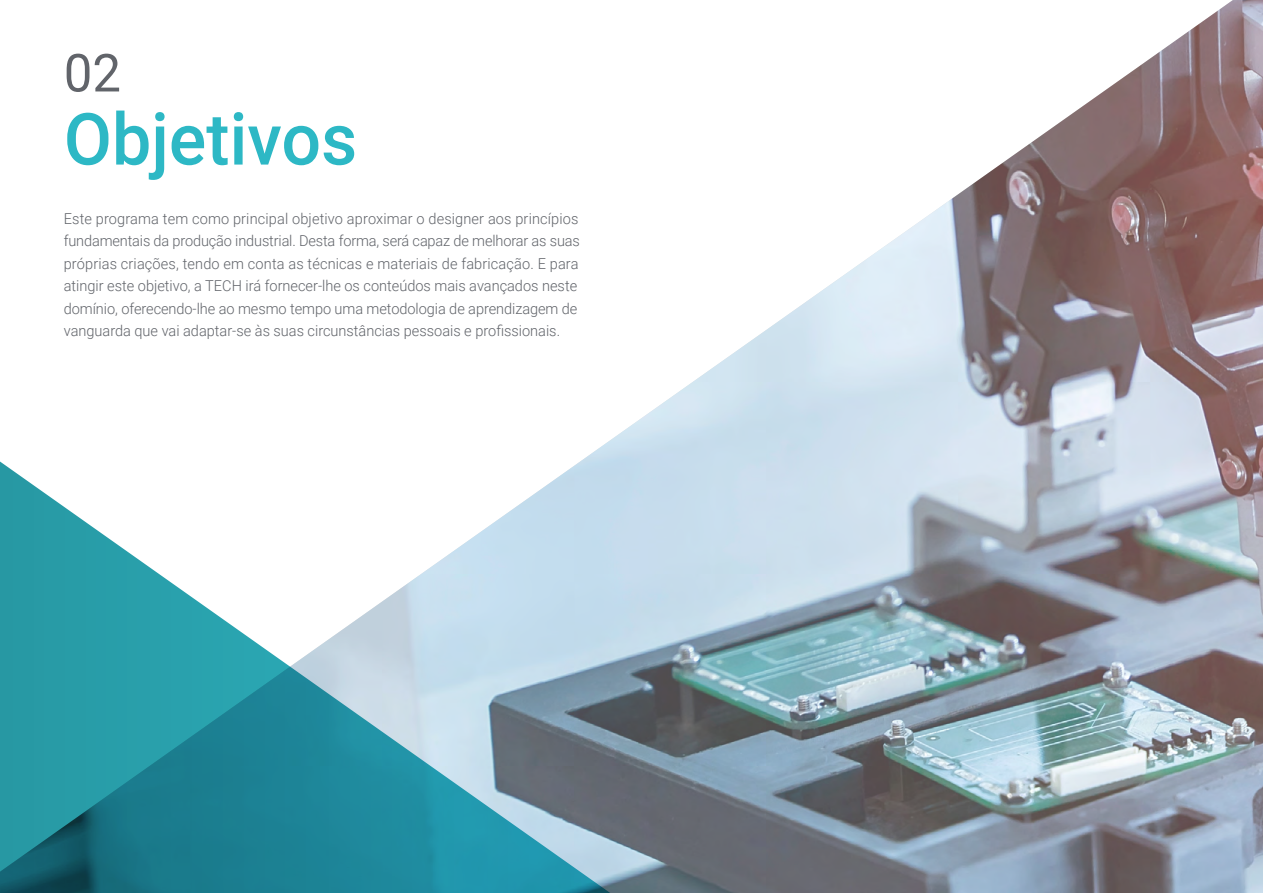
<style>
.page{position:relative;width:1263px;height:893px;background:#fff}
.page>*{position:absolute;margin:0;border:0;box-sizing:border-box;transform-origin:0 0}
.t1{font:500 72px "Roboto";color:#2db8c5}
.t2{font:52.5px "Roboto";color:#61646a}
.t3{font:300 15px/22.5px "Roboto";color:#61646a}
</style>
<div class="page">
<img style="left:602px;top:0;width:661px;height:893px">
<svg style="left:0;top:446px;width:640px;height:447px"></svg>
<h2 class="t2" style="left:64px;top:36px;width:59px">02</h2>
<h1 class="t1" style="left:64px;top:89px;width:295px">Objetivos</h1>
<p class="t3" style="left:64px;top:207px;width:518px">Este programa tem como principal objetivo aproximar o designer aos princípios fundamentais da produção industrial. Desta forma, será capaz de melhorar as suas próprias criações, tendo em conta as técnicas e materiais de fabricação. E para atingir este objetivo, a TECH irá fornecer-lhe os conteúdos mais avançados neste domínio, oferecendo-lhe ao mesmo tempo uma metodologia de aprendizagem de vanguarda que vai adaptar-se às suas circunstâncias pessoais e profissionais.</p>
</div>
